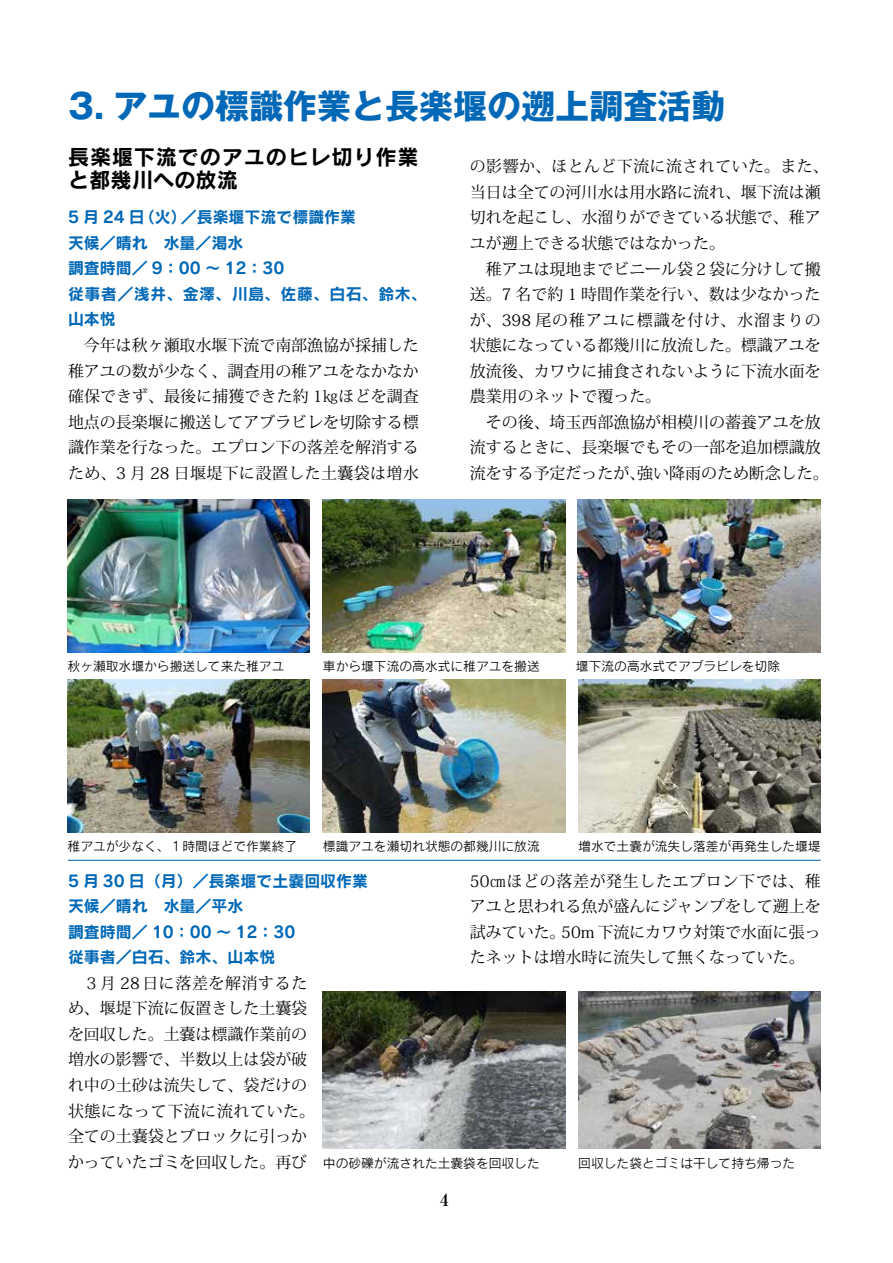
<style>
.page{position:relative;width:893px;height:1263px;background:#fff}
.page>*{position:absolute;margin:0;border:0;box-sizing:border-box;transform-origin:0 0}
.t1{font:700 34.05px "Gothic MB101";color:#0068b7}
.t2{font:21.3px/23.4px "Rodin CID B";letter-spacing:.035em;color:#000}
.t3{font:700 16.95px "Ryumin";color:#000}
.t4{font:15.9px/25.5px "Koz Min Pro";color:#000;text-align:justify}
.t5{font:15.9px/25.5px "Rodin CID B";color:#0068b7}
.t6{font:12.75px "Rodin CID M";color:#000}
</style>
<div class="page">
<img style="left:68px;top:499px;width:242px;height:153px">
<img style="left:68px;top:679px;width:242px;height:154px">
<img style="left:323px;top:499px;width:242px;height:153px">
<img style="left:323px;top:679px;width:242px;height:154px">
<img style="left:578px;top:499px;width:242px;height:153px">
<img style="left:578px;top:679px;width:243px;height:154px">
<hr style="left:68px;top:860px;width:753px;height:1px;background:#0068b7">
<img style="left:323px;top:991px;width:242px;height:157px">
<img style="left:578px;top:991px;width:243px;height:157px">
<h1 class="t1" style="left:68px;top:82px;width:659px">3. アユの標識作業と長楽堰の遡上調査活動</h1>
<h2 class="t2" style="left:68px;top:144px;width:352px">長楽堰下流でのアユのヒレ切り作業と都幾川への放流</h2>
<p class="t5" style="left:68px;top:204px;width:360px">5 月 24 日（火）／長楽堰下流で標識作業<br>天候／晴れ　水量／渇水<br>調査時間／ 9：00 〜 12：30　<br>従事者／浅井、金澤、川島、佐藤、白石、鈴木、山本悦</p>
<p class="t4" style="left:68px;top:332px;width:352px;text-indent:16px">今年は秋ヶ瀬取水堰下流で南部漁協が採捕した稚アユの数が少なく、調査用の稚アユをなかなか確保できず、最後に捕獲できた約 1㎏ほどを調査地点の長楽堰に搬送してアブラビレを切除する標識作業を行なった。エプロン下の落差を解消するため、3 月 28 日堰堤下に設置した土囊袋は増水</p>
<p class="t4" style="left:470px;top:153px;width:360px;text-align:left">の影響か、ほとんど下流に流されていた。また、当日は全ての河川水は用水路に流れ、堰下流は瀬切れを起こし、水溜りができている状態で、稚アユが遡上できる状態ではなかった。<br>　稚アユは現地までビニール袋２袋に分けして搬送。7 名で約 1 時間作業を行い、数は少なかったが、398 尾の稚アユに標識を付け、水溜まりの状態になっている都幾川に放流した。標識アユを放流後、カワウに捕食されないように下流水面を農業用のネットで覆った。<br>　その後、埼玉西部漁協が相模川の蓄養アユを放流するときに、長楽堰でもその一部を追加標識放流をする予定だったが、強い降雨のため断念した。</p>
<p class="t6" style="left:68px;top:658px;width:218px">秋ヶ瀬取水堰から搬送して来た稚アユ</p>
<p class="t6" style="left:323px;top:658px;width:218px">車から堰下流の高水式に稚アユを搬送</p>
<p class="t6" style="left:576px;top:658px;width:206px">堰下流の高水式でアブラビレを切除</p>
<p class="t6" style="left:68px;top:839px;width:231px">稚アユが少なく、１時間ほどで作業終了</p>
<p class="t6" style="left:323px;top:839px;width:218px">標識アユを瀬切れ状態の都幾川に放流</p>
<p class="t6" style="left:578px;top:839px;width:244px">増水で土嚢が流失し落差が再発生した堰堤</p>
<p class="t5" style="left:68px;top:867px;width:302px">5 月 30 日（月）／長楽堰で土嚢回収作業天候／晴れ　水量／平水<br>調査時間／ 10：00 〜 12：30　<br>従事者／白石、鈴木、山本悦</p>
<p class="t4" style="left:470px;top:868px;width:352px">50㎝ほどの落差が発生したエプロン下では、稚アユと思われる魚が盛んにジャンプをして遡上を試みていた。50m 下流にカワウ対策で水面に張ったネットは増水時に流失して無くなっていた。</p>
<p class="t4" style="left:68px;top:970px;width:249px;text-align:center">３⺼ 28 日に落差を解消するた<br>め、堰堤下流に仮置きした土囊袋を回収した。土嚢は標識作業前の増水の影響で、半数以上は袋が破れ中の土砂は流失して、袋だけの状態になって下流に流れていた。全ての土嚢袋とブロックに引っかかっていたゴミを回収した。再び</p>
<p class="t6" style="left:323px;top:1155px;width:218px">中の砂礫が流された土嚢袋を回収した</p>
<p class="t6" style="left:578px;top:1155px;width:218px">回収した袋とゴミは干して持ち帰った</p>
<p class="t3" style="left:440px;top:1189px;width:10px">4</p>
</div>
